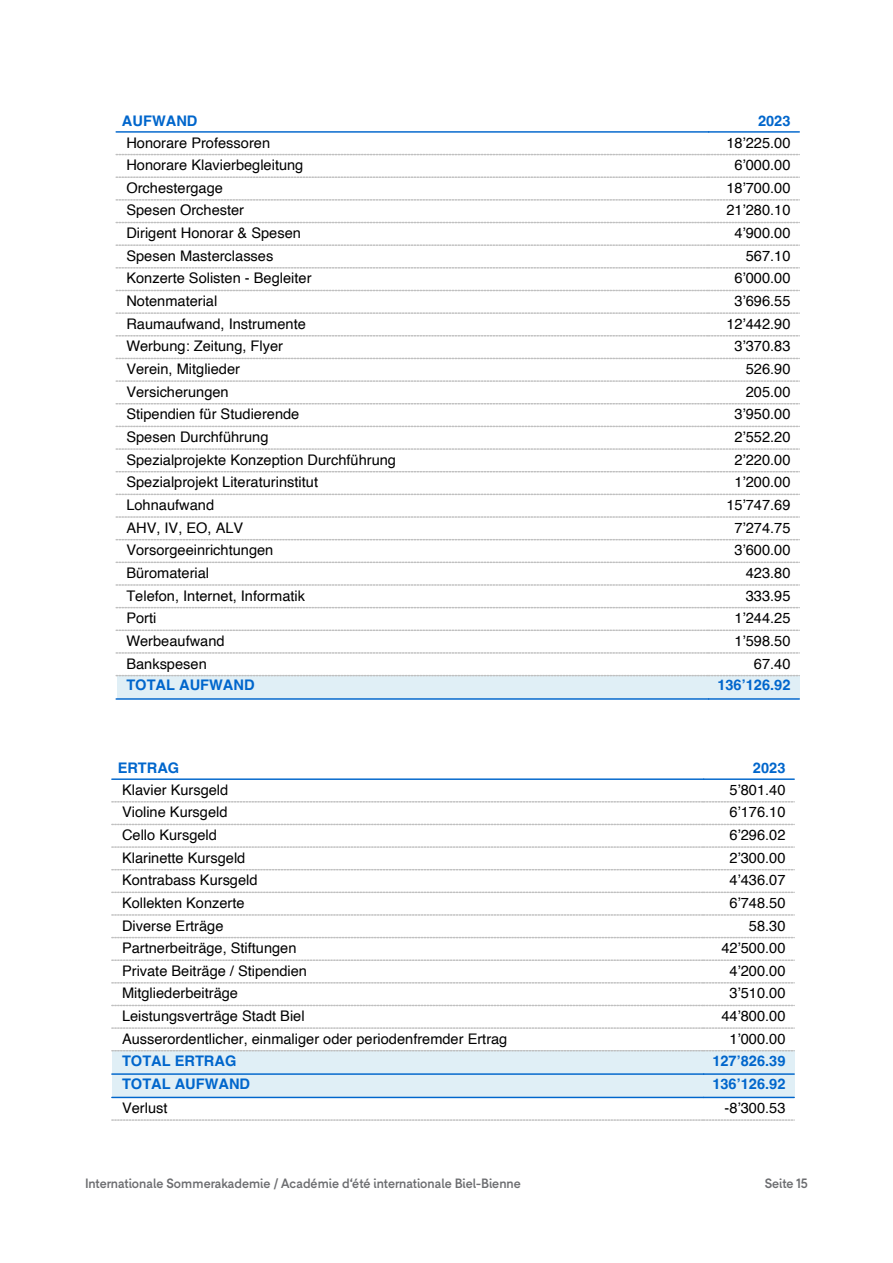
<style>
.page{position:relative;width:893px;height:1263px;background:#fff}
.page>*{position:absolute;margin:0;border:0;box-sizing:border-box;transform-origin:0 0}
.t1{font:14.55px "Helvetica";color:#000}
.t2{font:700 14.55px "Helvetica";color:#06c}
.t3{font:500 13.5px "G Gpopulaire";color:#6c6d70}
</style>
<div class="page">
<div style="left:117px;top:676px;width:592px;height:23px;background:#e0eff6"></div>
<div style="left:709px;top:676px;width:91px;height:23px;background:#e0eff6"></div>
<svg style="left:116px;top:154px;width:683px;height:1px"></svg>
<svg style="left:116px;top:176px;width:683px;height:2px"></svg>
<svg style="left:116px;top:199px;width:683px;height:2px"></svg>
<svg style="left:116px;top:222px;width:683px;height:1px"></svg>
<svg style="left:116px;top:244px;width:683px;height:2px"></svg>
<svg style="left:116px;top:267px;width:683px;height:2px"></svg>
<svg style="left:116px;top:290px;width:683px;height:1px"></svg>
<svg style="left:116px;top:312px;width:683px;height:2px"></svg>
<svg style="left:116px;top:335px;width:683px;height:1px"></svg>
<svg style="left:116px;top:358px;width:683px;height:1px"></svg>
<svg style="left:116px;top:380px;width:683px;height:2px"></svg>
<svg style="left:116px;top:403px;width:683px;height:1px"></svg>
<svg style="left:116px;top:426px;width:683px;height:1px"></svg>
<svg style="left:116px;top:448px;width:683px;height:2px"></svg>
<svg style="left:116px;top:471px;width:683px;height:1px"></svg>
<svg style="left:116px;top:494px;width:683px;height:1px"></svg>
<svg style="left:116px;top:516px;width:683px;height:2px"></svg>
<svg style="left:116px;top:539px;width:683px;height:1px"></svg>
<svg style="left:116px;top:562px;width:683px;height:1px"></svg>
<svg style="left:116px;top:584px;width:683px;height:2px"></svg>
<svg style="left:116px;top:607px;width:683px;height:1px"></svg>
<svg style="left:116px;top:629px;width:683px;height:2px"></svg>
<svg style="left:116px;top:652px;width:683px;height:2px"></svg>
<svg style="left:116px;top:675px;width:683px;height:1px"></svg>
<hr style="left:116px;top:131px;width:593px;height:2px;background:#06c">
<hr style="left:709px;top:131px;width:90px;height:2px;background:#06c">
<hr style="left:116px;top:698px;width:593px;height:2px;background:#06c">
<hr style="left:709px;top:698px;width:90px;height:2px;background:#06c">
<div style="left:113px;top:1051px;width:591px;height:23px;background:#e0eff6"></div>
<div style="left:704px;top:1051px;width:91px;height:23px;background:#e0eff6"></div>
<div style="left:113px;top:1074px;width:591px;height:23px;background:#e0eff6"></div>
<div style="left:704px;top:1074px;width:91px;height:23px;background:#e0eff6"></div>
<svg style="left:112px;top:801px;width:682px;height:1px"></svg>
<svg style="left:112px;top:824px;width:682px;height:1px"></svg>
<svg style="left:112px;top:846px;width:682px;height:2px"></svg>
<svg style="left:112px;top:869px;width:682px;height:1px"></svg>
<svg style="left:112px;top:891px;width:682px;height:2px"></svg>
<svg style="left:112px;top:914px;width:682px;height:2px"></svg>
<svg style="left:112px;top:937px;width:682px;height:1px"></svg>
<svg style="left:112px;top:959px;width:682px;height:2px"></svg>
<svg style="left:112px;top:982px;width:682px;height:1px"></svg>
<svg style="left:112px;top:1005px;width:682px;height:1px"></svg>
<svg style="left:112px;top:1027px;width:682px;height:2px"></svg>
<svg style="left:112px;top:1050px;width:682px;height:1px"></svg>
<svg style="left:112px;top:1119px;width:682px;height:2px"></svg>
<hr style="left:112px;top:778px;width:592px;height:2px;background:#06c">
<hr style="left:704px;top:778px;width:90px;height:2px;background:#06c">
<hr style="left:112px;top:1073px;width:592px;height:2px;background:#06c">
<hr style="left:704px;top:1073px;width:90px;height:2px;background:#06c">
<hr style="left:112px;top:1097px;width:592px;height:1px;background:#06c">
<hr style="left:704px;top:1097px;width:90px;height:1px;background:#06c">
<p class="t2" style="left:122px;top:112px;width:77px">AUFWAND</p>
<p class="t2" style="left:758px;top:112px;width:34px">2023</p>
<p class="t1" style="left:126px;top:131px;width:145px">Honorare Professoren</p>
<p class="t1" style="left:726px;top:131px;width:66px">18ʼ225.00</p>
<p class="t1" style="left:126px;top:154px;width:179px">Honorare Klavierbegleitung</p>
<p class="t1" style="left:734px;top:154px;width:58px">6ʼ000.00</p>
<p class="t1" style="left:126px;top:176px;width:98px">Orchestergage</p>
<p class="t1" style="left:726px;top:176px;width:66px">18ʼ700.00</p>
<p class="t1" style="left:126px;top:199px;width:119px">Spesen Orchester</p>
<p class="t1" style="left:726px;top:199px;width:66px">21ʼ280.10</p>
<p class="t1" style="left:126px;top:222px;width:176px">Dirigent Honorar &amp; Spesen</p>
<p class="t1" style="left:734px;top:222px;width:58px">4ʼ900.00</p>
<p class="t1" style="left:126px;top:244px;width:148px">Spesen Masterclasses</p>
<p class="t1" style="left:746px;top:244px;width:46px">567.10</p>
<p class="t1" style="left:126px;top:267px;width:187px">Konzerte Solisten - Begleiter</p>
<p class="t1" style="left:734px;top:267px;width:58px">6ʼ000.00</p>
<p class="t1" style="left:126px;top:290px;width:92px">Notenmaterial</p>
<p class="t1" style="left:734px;top:290px;width:58px">3ʼ696.55</p>
<p class="t1" style="left:126px;top:312px;width:181px">Raumaufwand, Instrumente</p>
<p class="t1" style="left:726px;top:312px;width:66px">12ʼ442.90</p>
<p class="t1" style="left:126px;top:335px;width:158px">Werbung: Zeitung, Flyer</p>
<p class="t1" style="left:734px;top:335px;width:58px">3ʼ370.83</p>
<p class="t1" style="left:126px;top:358px;width:115px">Verein, Mitglieder</p>
<p class="t1" style="left:746px;top:358px;width:46px">526.90</p>
<p class="t1" style="left:126px;top:380px;width:104px">Versicherungen</p>
<p class="t1" style="left:746px;top:380px;width:46px">205.00</p>
<p class="t1" style="left:126px;top:403px;width:175px">Stipendien für Studierende</p>
<p class="t1" style="left:734px;top:403px;width:58px">3ʼ950.00</p>
<p class="t1" style="left:126px;top:426px;width:144px">Spesen Durchführung</p>
<p class="t1" style="left:734px;top:426px;width:58px">2ʼ552.20</p>
<p class="t1" style="left:126px;top:448px;width:271px">Spezialprojekte Konzeption Durchführung</p>
<p class="t1" style="left:734px;top:448px;width:58px">2ʼ220.00</p>
<p class="t1" style="left:126px;top:471px;width:193px">Spezialprojekt Literaturinstitut</p>
<p class="t1" style="left:734px;top:471px;width:58px">1ʼ200.00</p>
<p class="t1" style="left:126px;top:494px;width:89px">Lohnaufwand</p>
<p class="t1" style="left:726px;top:494px;width:66px">15ʼ747.69</p>
<p class="t1" style="left:126px;top:516px;width:118px">AHV, IV, EO, ALV</p>
<p class="t1" style="left:734px;top:516px;width:58px">7ʼ274.75</p>
<p class="t1" style="left:126px;top:539px;width:149px">Vorsorgeeinrichtungen</p>
<p class="t1" style="left:734px;top:539px;width:58px">3ʼ600.00</p>
<p class="t1" style="left:126px;top:562px;width:84px">Büromaterial</p>
<p class="t1" style="left:746px;top:562px;width:46px">423.80</p>
<p class="t1" style="left:126px;top:584px;width:180px">Telefon, Internet, Informatik</p>
<p class="t1" style="left:746px;top:584px;width:46px">333.95</p>
<p class="t1" style="left:126px;top:607px;width:32px">Porti</p>
<p class="t1" style="left:734px;top:607px;width:58px">1ʼ244.25</p>
<p class="t1" style="left:126px;top:629px;width:100px">Werbeaufwand</p>
<p class="t1" style="left:734px;top:629px;width:58px">1ʼ598.50</p>
<p class="t1" style="left:126px;top:652px;width:82px">Bankspesen</p>
<p class="t1" style="left:754px;top:652px;width:38px">67.40</p>
<p class="t2" style="left:126px;top:676px;width:130px">TOTAL AUFWAND</p>
<p class="t2" style="left:717px;top:676px;width:75px">136ʼ126.92</p>
<p class="t2" style="left:118px;top:759px;width:63px">ERTRAG</p>
<p class="t2" style="left:753px;top:759px;width:34px">2023</p>
<p class="t1" style="left:122px;top:778px;width:108px">Klavier Kursgeld</p>
<p class="t1" style="left:729px;top:778px;width:57px">5ʼ801.40</p>
<p class="t1" style="left:122px;top:801px;width:107px">Violine Kursgeld</p>
<p class="t1" style="left:729px;top:801px;width:57px">6ʼ176.10</p>
<p class="t1" style="left:122px;top:824px;width:96px">Cello Kursgeld</p>
<p class="t1" style="left:729px;top:824px;width:57px">6ʼ296.02</p>
<p class="t1" style="left:122px;top:846px;width:125px">Klarinette Kursgeld</p>
<p class="t1" style="left:729px;top:846px;width:57px">2ʼ300.00</p>
<p class="t1" style="left:122px;top:869px;width:137px">Kontrabass Kursgeld</p>
<p class="t1" style="left:729px;top:869px;width:57px">4ʼ436.07</p>
<p class="t1" style="left:122px;top:891px;width:124px">Kollekten Konzerte</p>
<p class="t1" style="left:729px;top:891px;width:57px">6ʼ748.50</p>
<p class="t1" style="left:122px;top:914px;width:103px">Diverse Erträge</p>
<p class="t1" style="left:749px;top:914px;width:38px">58.30</p>
<p class="t1" style="left:122px;top:937px;width:176px">Partnerbeiträge, Stiftungen</p>
<p class="t1" style="left:721px;top:937px;width:66px">42ʼ500.00</p>
<p class="t1" style="left:122px;top:959px;width:186px">Private Beiträge / Stipendien</p>
<p class="t1" style="left:729px;top:959px;width:57px">4ʼ200.00</p>
<p class="t1" style="left:122px;top:982px;width:117px">Mitgliederbeiträge</p>
<p class="t1" style="left:729px;top:982px;width:57px">3ʼ510.00</p>
<p class="t1" style="left:122px;top:1005px;width:184px">Leistungsverträge Stadt Biel</p>
<p class="t1" style="left:721px;top:1005px;width:66px">44ʼ800.00</p>
<p class="t1" style="left:122px;top:1027px;width:387px">Ausserordentlicher, einmaliger oder periodenfremder Ertrag</p>
<p class="t1" style="left:729px;top:1027px;width:57px">1ʼ000.00</p>
<p class="t2" style="left:122px;top:1051px;width:116px">TOTAL ERTRAG</p>
<p class="t2" style="left:712px;top:1051px;width:75px">127ʼ826.39</p>
<p class="t2" style="left:122px;top:1075px;width:130px">TOTAL AUFWAND</p>
<p class="t2" style="left:712px;top:1075px;width:75px">136ʼ126.92</p>
<p class="t1" style="left:122px;top:1097px;width:47px">Verlust</p>
<p class="t1" style="left:725px;top:1097px;width:62px">-8ʼ300.53</p>
<p class="t3" style="left:85px;top:1174px;width:437px">Internationale Sommerakademie / Académie d‘été internationale Biel-Bienne</p>
<p class="t3" style="left:765px;top:1174px;width:45px">Seite 15</p>
</div>
